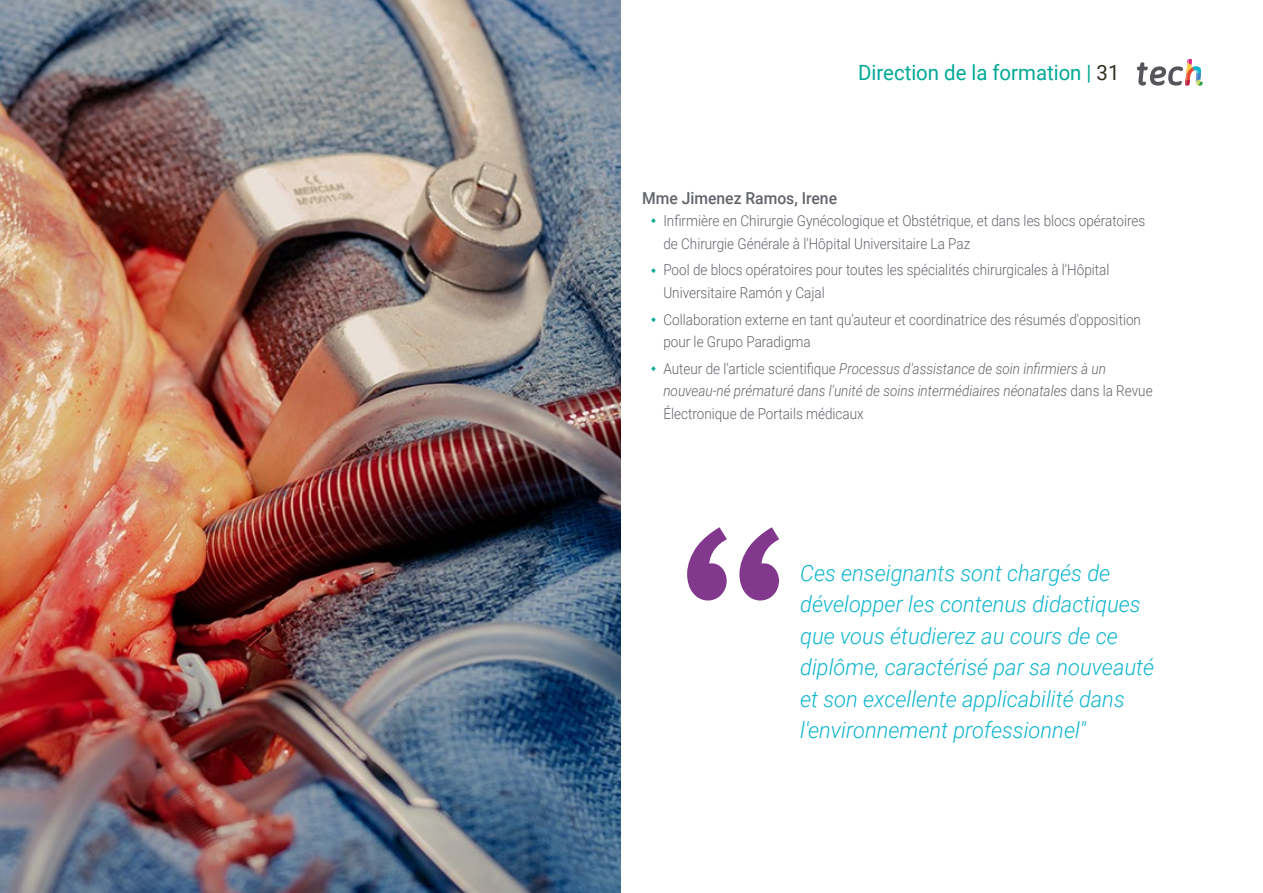
<style>
.page{position:relative;width:1263px;height:893px;background:#fff}
.page>*{position:absolute;margin:0;border:0;box-sizing:border-box;transform-origin:0 0}
.t1{font:italic 300 22.5px/31.5px "Roboto";color:#0fb6cf}
.t2{font:21px "Roboto";color:#00a996}
.t3{font:500 16.5px "Roboto";color:#61646a;scale:.95 1}
.t4{font:300 15px/22.5px "Roboto";color:#61646a;scale:.9 1}
.t5{font:italic 300 15px/22.5px "Roboto";color:#61646a;scale:.9 1}
.s1{color:#312e20}
.s2{font-style:normal}
</style>
<div class="page">
<svg style="left:1137px;top:59px;width:65px;height:27px"></svg>
<img style="left:0;top:0;width:621px;height:893px">
<svg style="left:687px;top:527px;width:92px;height:73px"></svg>
<h2 class="t2" style="left:858px;top:57px;width:263px">Direction de la formation | <span class="s1">31</span></h2>
<p class="t3" style="left:642px;top:186px;width:207px">Mme Jimenez Ramos, Irene</p>
<p class="t4" style="left:663px;top:209px;width:537px">Infirmière en Chirurgie Gynécologique et Obstétrique, et dans les blocs opératoires de Chirurgie Générale à l'Hôpital Universitaire La Paz</p>
<p class="t4" style="left:663px;top:258px;width:497px">Pool de blocs opératoires pour toutes les spécialités chirurgicales à l'Hôpital<br>Universitaire Ramón y Cajal</p>
<p class="t4" style="left:663px;top:307px;width:532px">Collaboration externe en tant qu'auteur et coordinatrice des résumés d'opposition pour le Grupo Paradigma</p>
<p class="t5" style="left:663px;top:357px;width:545px"><span class="s2">Auteur de l'article scientifique</span> Processus d'assistance de soin infirmiers à un nouveau-né prématuré dans l'unité de soins intermédiaires néonatales <span class="s2">dans la Revue<br>Électronique de Portails médicaux</span></p>
<h1 class="t1" style="left:800px;top:556px;width:355px">Ces enseignants sont chargés de développer les contenus didactiques que vous étudierez au cours de ce diplôme, caractérisé par sa nouveauté et son excellente applicabilité dans l'environnement professionnel"</h1>
</div>
